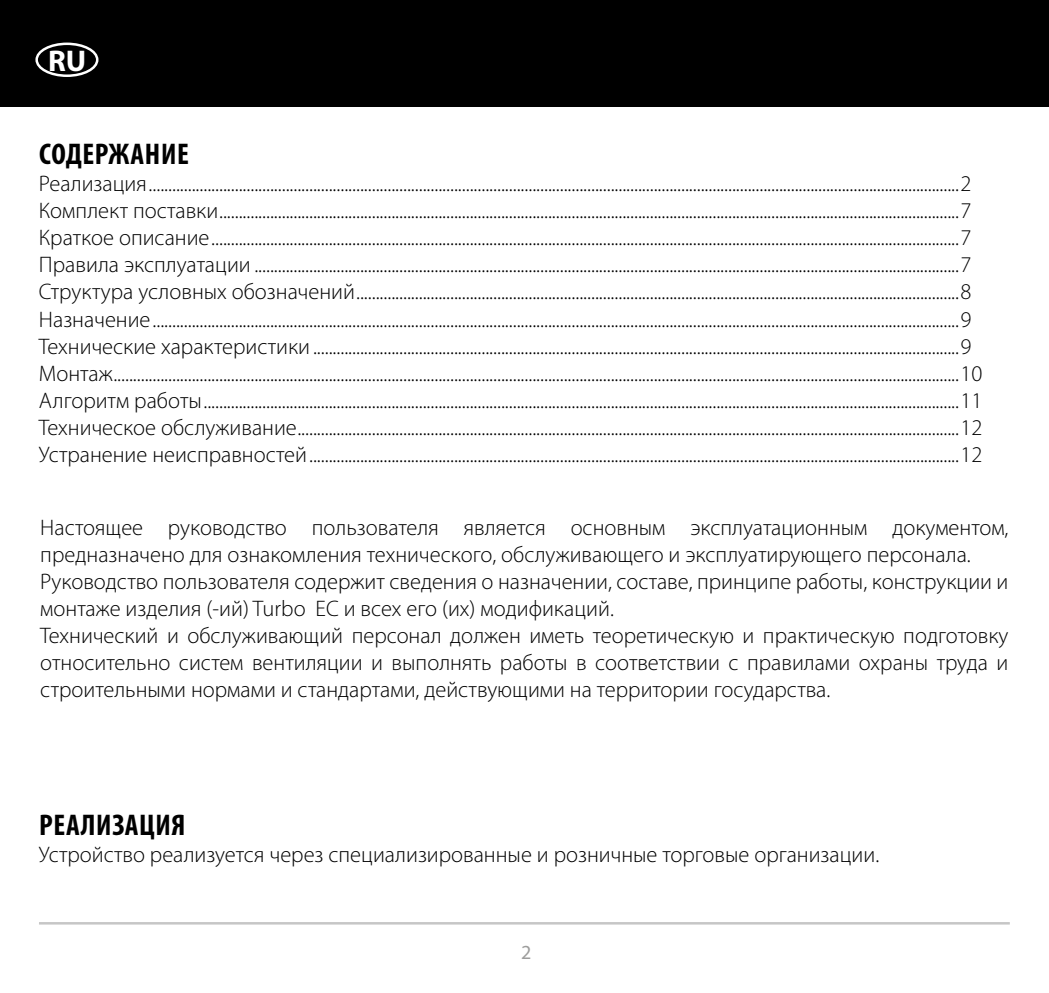
<style>
.page{position:relative;width:1049px;height:993px;background:#fff}
.page>*{position:absolute;margin:0;border:0;box-sizing:border-box;transform-origin:0 0}
.t1{font:700 condensed 30px "Myriad Pro";letter-spacing:.02em;color:#000}
.t2{font:700 30px "Myriad Pro";color:#fff}
.t3{font:300 22.5px/27px "Myriad Pro";color:#000}
.t4{font:20px "Myriad Pro";color:#9d9d9c}
</style>
<div class="page">
<hr style="left:39px;top:921px;width:971px;height:3px;background:#c6c6c6">
<div style="left:0;top:0;width:1049px;height:106px;background:#000"></div>
<div style="left:35px;top:43px;width:63px;height:34px;border:2px solid #fff;border-radius:50%"></div>
<h1 class="t2" style="left:48px;top:41px;width:40px">RU</h1>
<h1 class="t1" style="left:39px;top:135px;width:151px">СОДЕРЖАНИЕ</h1>
<p class="t3" style="left:39px;top:171px;width:945px">Реализация...............................................................................................................................................................................................................2<br>Комплект поставки.............................................................................................................................................................................................7<br>Краткое описание...............................................................................................................................................................................................7<br>Правила эксплуатации ....................................................................................................................................................................................7<br>Структура условных обозначений..........................................................................................................................................................8<br>Назначение..............................................................................................................................................................................................................9<br>Технические характеристики .....................................................................................................................................................................9<br>Монтаж........................................................................................................................................................................................................................10<br>Алгоритм работы.................................................................................................................................................................................................11<br>Техническое обслуживание.........................................................................................................................................................................12<br>Устранение неисправностей......................................................................................................................................................................12</p>
<p class="t3" style="left:40px;top:514px;width:970px">Настоящее руководство пользователя является основным эксплуатационным документом, предназначено для ознакомления технического, обслуживающего и эксплуатирующего персонала.<br>Руководство пользователя содержит сведения о назначении, составе, принципе работы, конструкции и монтаже изделия (-ий) Turbo EC и всех его (их) модификаций.<br>Технический и обслуживающий персонал должен иметь теоретическую и практическую подготовку относительно систем вентиляции и выполнять работы в соответствии с правилами охраны труда и строительными нормами и стандартами, действующими на территории государства.</p>
<h1 class="t1" style="left:39px;top:805px;width:148px">РЕАЛИЗАЦИЯ</h1>
<p class="t3" style="left:39px;top:840px;width:842px">Устройство реализуется через специализированные и розничные торговые организации.</p>
<p class="t4" style="left:521px;top:939px;width:12px">2</p>
</div>
